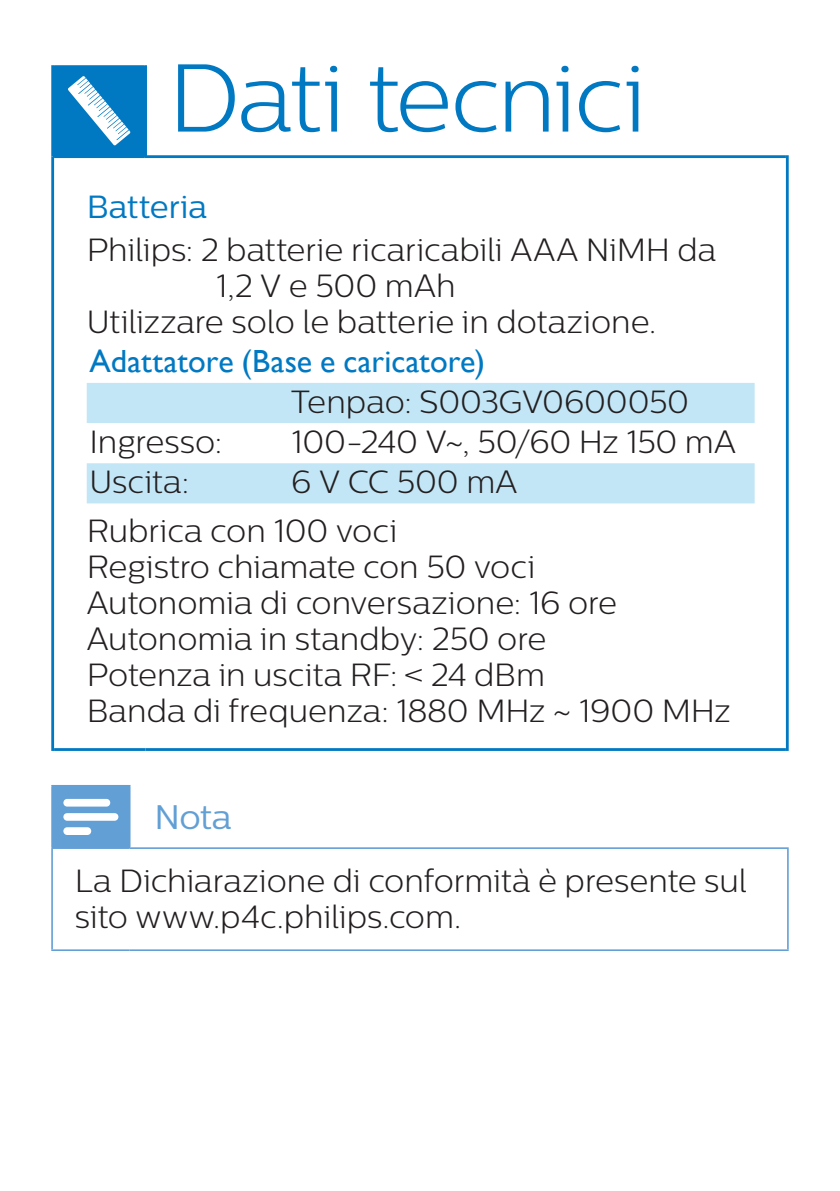
<style>
.page{position:relative;width:840px;height:1191px;background:#fff}
.page>*{position:absolute;margin:0;border:0;box-sizing:border-box;transform-origin:0 0}
.t1{font:300 96px "Centrale Sans";letter-spacing:-.025em;color:#0079c2}
.t2{font:34px "Centrale Sans";color:#629fd5}
.t3{font:300 32px/36px "Centrale Sans";color:#231f20}
.t4{font:32px "Gill Sans Alt One WGL";color:#0079c2}
.t5{font:32px "Centrale Sans";letter-spacing:.005em;color:#0079c2}
.s1{font-family:"Minion Pro";font-weight:400}
</style>
<div class="page">
<div style="left:53px;top:67px;width:92px;height:90px;background:#0079c2"></div>
<hr style="left:51px;top:157px;width:3px;height:594px;background:#0079c2">
<hr style="left:147px;top:155px;width:638px;height:3px;background:#0079c2">
<hr style="left:785px;top:155px;width:3px;height:596px;background:#0079c2">
<hr style="left:54px;top:748px;width:91px;height:3px;background:#0079c2">
<hr style="left:145px;top:748px;width:640px;height:3px;background:#0079c2">
<hr style="left:54px;top:65px;width:90px;height:3px;background:#0079c2">
<hr style="left:51px;top:65px;width:3px;height:92px;background:#0079c2">
<hr style="left:144px;top:65px;width:3px;height:93px;background:#0079c2">
<hr style="left:54px;top:155px;width:90px;height:3px;background:#0079c2">
<svg style="left:68px;top:76px;width:62px;height:70px"></svg>
<svg style="left:87px;top:383px;width:667px;height:120px;fill:#c3e6f6"></svg>
<div style="left:52px;top:785px;width:78px;height:63px;background:#629fd5"></div>
<hr style="left:51px;top:785px;width:79px;height:1px;background:#629fd5">
<hr style="left:51px;top:786px;width:2px;height:61px;background:#629fd5">
<hr style="left:51px;top:847px;width:79px;height:2px;background:#629fd5">
<hr style="left:51px;top:849px;width:2px;height:100px;background:#629fd5">
<hr style="left:130px;top:847px;width:658px;height:2px;background:#629fd5">
<hr style="left:786px;top:849px;width:2px;height:100px;background:#629fd5">
<hr style="left:51px;top:949px;width:79px;height:2px;background:#629fd5">
<hr style="left:130px;top:949px;width:658px;height:2px;background:#629fd5">
<svg style="left:63px;top:799px;width:47px;height:7px"></svg>
<svg style="left:63px;top:813px;width:55px;height:7px"></svg>
<svg style="left:63px;top:827px;width:28px;height:8px"></svg>
<h1 class="t1" style="left:168px;top:43px;width:479px">Dati tecnici</h1>
<p class="t5" style="left:87px;top:188px;width:122px">Batteria</p>
<p class="t3" style="left:87px;top:231px;width:630px">Philips: 2 batterie ricaricabili AAA NiMH da</p>
<p class="t3" style="left:216px;top:267px;width:241px">1,2 V e 500 mAh</p>
<p class="t3" style="left:87px;top:303px;width:571px">Utilizzare solo le batterie in dotazione.</p>
<p class="t4" style="left:89px;top:339px;width:397px">Adattatore (Base e caricatore)</p>
<p class="t3" style="left:291px;top:383px;width:399px">Tenpao: S003GV0600050</p>
<p class="t3" style="left:89px;top:423px;width:134px">Ingresso:</p>
<p class="t3" style="left:291px;top:423px;width:446px">100-240 V<span class="s1">~</span>, 50/60 Hz 150 mA</p>
<p class="t3" style="left:89px;top:463px;width:101px">Uscita:</p>
<p class="t3" style="left:87px;top:457px;width:432px;line-height:48.8px;text-indent:204px">6 V CC 500 mA<br>Rubrica con 100 voci</p>
<p class="t3" style="left:87px;top:548px;width:645px">Registro chiamate con 50 voci<br>Autonomia di conversazione: 16 ore<br>Autonomia in standby: 250 ore<br>Potenza in uscita RF: &lt; 24 dBm<br>Banda di frequenza: 1880 MHz <span class="s1">~</span> 1900 MHz</p>
<p class="t2" style="left:154px;top:797px;width:79px">Nota</p>
<p class="t3" style="left:75px;top:862px;width:673px">La Dichiarazione di conformità è presente sul sito www.p4c.philips.com.</p>
</div>
